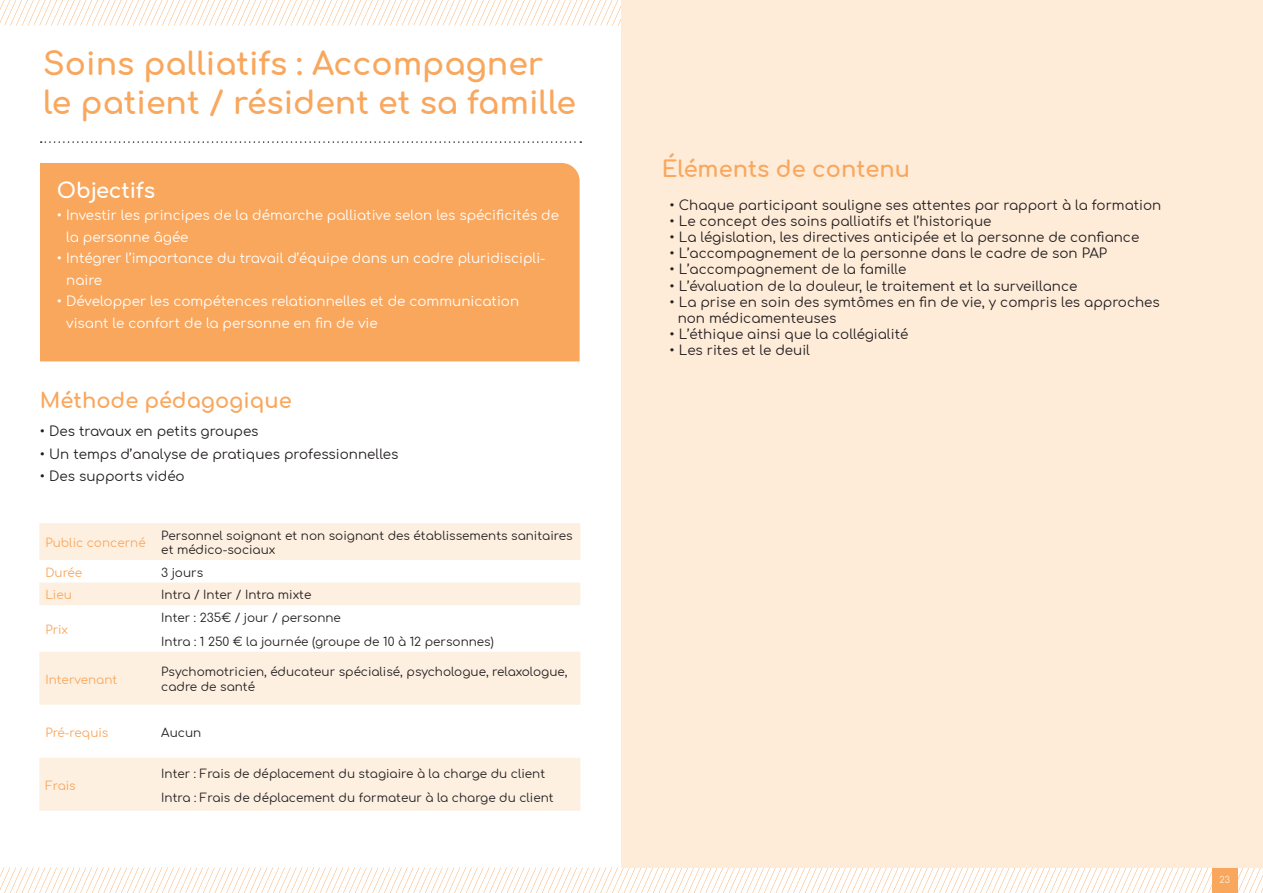
<style>
.page{position:relative;width:1263px;height:893px;background:#fff}
.page>*{position:absolute;margin:0;border:0;box-sizing:border-box;transform-origin:0 0}
.t1{font:700 31.5px "Comfortaa";color:#f9a75d}
.t2{font:700 22.5px "Comfortaa";color:#f9a75d}
.t3{font:700 21px "Comfortaa";color:#f9a75d}
.t4{font:700 21px "Comfortaa";color:#fff}
.t5{font:13.5px "Comfortaa";color:#231f20}
.t6{font:13.5px/21.6px "Comfortaa";color:#fff}
.t7{font:12px "Comfortaa";color:#231f20}
.t8{font:12px "Comfortaa";color:#f9a75d}
.t9{font:300 9px "Comfortaa";color:#fff}
</style>
<div class="page">
<svg style="left:0;top:867px;width:1263px;height:26px"></svg>
<div style="left:1212px;top:867px;width:25px;height:26px;background:#f9a75d"></div>
<svg style="left:0;top:0;width:621px;height:26px"></svg>
<div style="left:621px;top:0;width:642px;height:867px;background:#feebd8"></div>
<svg style="left:41px;top:141px;width:540px;height:2px"></svg>
<svg style="left:39px;top:523px;width:541px;height:288px;fill:#fef0e1"></svg>
<div style="left:40px;top:163px;width:540px;height:198px;background:#f9a75d"></div>
<p class="t1" style="left:43px;top:34px;width:501px">Soins palliatifs : Accompagner</p>
<p class="t1" style="left:43px;top:73px;width:534px">le patient / résident et sa famille</p>
<p class="t4" style="left:57px;top:171px;width:100px">Objectifs</p>
<p class="t6" style="left:66px;top:203px;width:494px;text-indent:-9px">• Investir les principes de la démarche palliative selon les spécificités de la personne âgée</p>
<p class="t6" style="left:66px;top:267px;width:37px">naire</p>
<p class="t6" style="left:57px;top:246px;width:490px">• Intégrer ’l importance du travail d’équipe dans un cadre pluridiscipli-</p>
<p class="t6" style="left:66px;top:289px;width:454px;text-indent:-9px">• Développer les compétences relationnelles et de communication visant le confort de la personne en fin de vie</p>
<p class="t3" style="left:40px;top:381px;width:253px">Méthode pédagogique</p>
<p class="t5" style="left:40px;top:419px;width:220px">• Des travaux en petits groupes</p>
<p class="t5" style="left:40px;top:441px;width:360px">• Un temps d’analyse de pratiques professionnelles</p>
<p class="t5" style="left:40px;top:464px;width:146px">• Des supports vidéo</p>
<p class="t8" style="left:45px;top:532px;width:102px">Public concerné</p>
<p class="t8" style="left:45px;top:561px;width:38px">Durée</p>
<p class="t8" style="left:45px;top:584px;width:28px">Lieu</p>
<p class="t8" style="left:45px;top:619px;width:24px">Prix</p>
<p class="t8" style="left:45px;top:668px;width:74px">Intervenant</p>
<p class="t8" style="left:45px;top:721px;width:65px">Pré-requis</p>
<p class="t8" style="left:45px;top:774px;width:32px">Frais</p>
<p class="t7" style="left:161px;top:524px;width:413px">Personnel soignant et non soignant des établissements sanitaires</p>
<p class="t7" style="left:161px;top:539px;width:115px">et médico-sociaux</p>
<p class="t7" style="left:161px;top:561px;width:43px">3 jours</p>
<p class="t7" style="left:161px;top:584px;width:152px">Intra / Inter / Intra mixte</p>
<p class="t7" style="left:161px;top:607px;width:181px">Inter : 235€ / jour / personne</p>
<p class="t7" style="left:161px;top:631px;width:334px">Intra 1: 250 € la journée (groupe de 10 à 12 personnes(</p>
<p class="t7" style="left:161px;top:661px;width:408px">Psychomotricien, éducateur spécialisé, psychologue, relaxologue,</p>
<p class="t7" style="left:161px;top:675px;width:95px">cadre de santé</p>
<p class="t7" style="left:161px;top:721px;width:41px">Aucun</p>
<p class="t7" style="left:161px;top:762px;width:385px">Inter : Frais de déplacement du stagiaire à la charge du client</p>
<p class="t7" style="left:161px;top:786px;width:394px">Intra : Frais de déplacement du formateur à la charge du client</p>
<p class="t2" style="left:662px;top:148px;width:250px">Éléments de contenu</p>
<p class="t5" style="left:669px;top:192px;width:493px">• Chaque participant souligne ses attentes par rapport à la formation</p>
<p class="t5" style="left:669px;top:209px;width:323px">• Le concept des soins palliatifs et ’l historique</p>
<p class="t5" style="left:669px;top:225px;width:471px">• La législation, les directives anticipée et la personne de confiance</p>
<p class="t5" style="left:669px;top:241px;width:439px">• L’accompagnement de la personne dans le cadre de son PAP</p>
<p class="t5" style="left:669px;top:257px;width:238px">• L’accompagnement de la famille</p>
<p class="t5" style="left:669px;top:273px;width:409px">• L’évaluation de la douleur le, traitement et la surveillance</p>
<p class="t5" style="left:669px;top:290px;width:492px">• La prise en soin des symtômes en fin de vie y, compris les approches</p>
<p class="t5" style="left:678px;top:306px;width:160px">non médicamenteuses</p>
<p class="t5" style="left:669px;top:322px;width:240px">• L’éthique ainsi que la collégialité</p>
<p class="t5" style="left:669px;top:338px;width:142px">• Les rites et le deuil</p>
<p class="t9" style="left:1219px;top:872px;width:12px">23</p>
</div>
